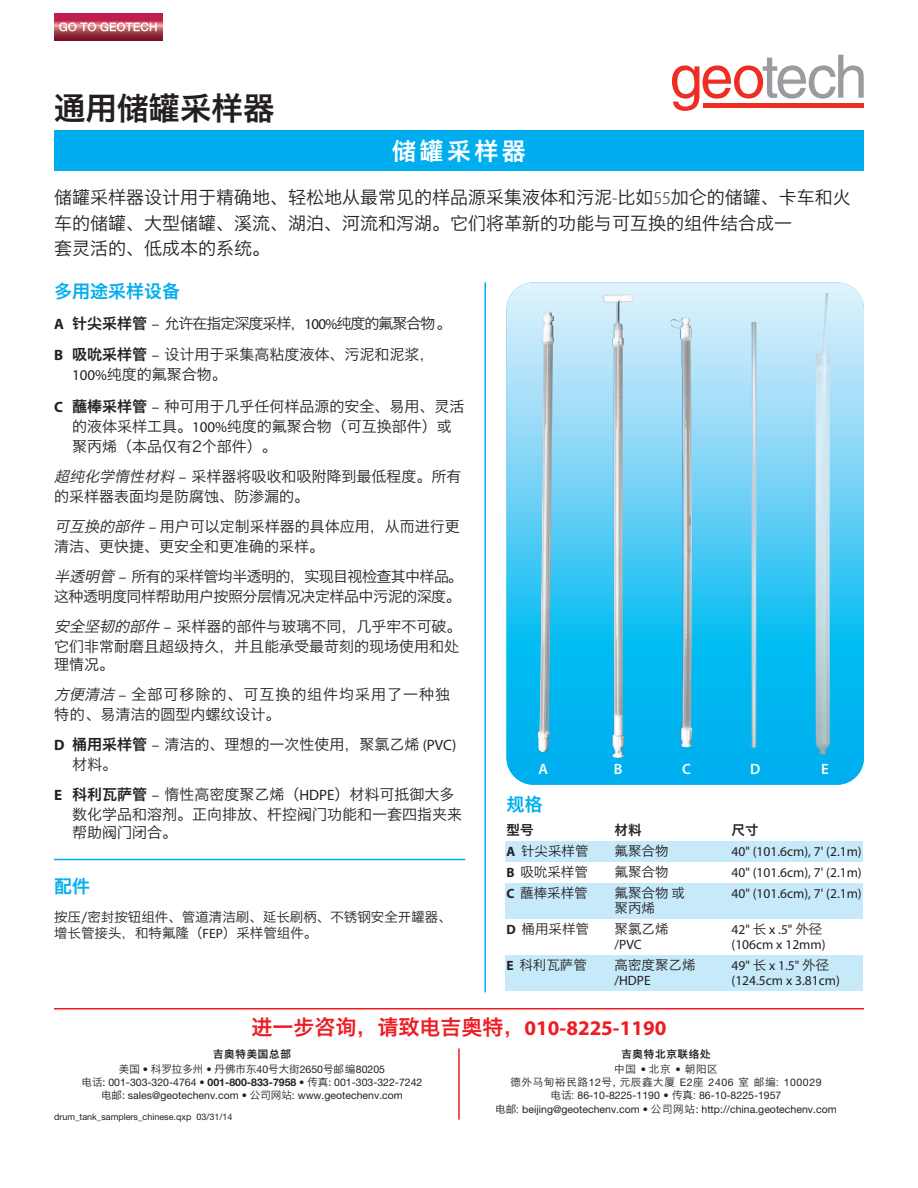
<style>
.page{position:relative;width:918px;height:1188px;background:#fff}
.page>*{position:absolute;margin:0;border:0;box-sizing:border-box;transform-origin:0 0}
.t1{font:31.5px "Hiragino Sans GB W6";color:#231f20}
.t2{font:24px "Hiragino Sans GB W6";letter-spacing:.14em;color:#fff}
.t3{font:21px "Hiragino Sans GB W6";color:#ee1d23}
.t4{font:18px/25.5px "Hiragino Sans GB W3";color:#231f20}
.t5{font:18px "Hiragino Sans GB W6";color:#00aeef}
.t6{font:15px/20px "Hiragino Sans GB W3";color:#231f20}
.t7{font:15px/32px "Hiragino Sans GB W3";letter-spacing:-.035em;color:#231f20}
.t8{font:15px/30px "Hiragino Sans GB W3";letter-spacing:.065em;color:#231f20}
.t9{font:600 15px "Myriad Pro";color:#fff}
.t10{font:13.5px "Myriad Pro";color:#231f20}
.t11{font:13.5px/16.2px "Hiragino Sans GB W3";color:#231f20}
.t12{font:13.5px "Hiragino Sans GB W6";color:#231f20}
.t13{font:10.5px/13.4px "Helvetica Neue";color:#231f20;text-align:center}
.t14{font:10.5px/13.4px "Hiragino Sans GB W3";letter-spacing:.065em;color:#231f20;text-align:center}
.t15{font:10.5px "Hiragino Sans GB W3";color:#231f20}
.t16{font:10.5px "Hiragino Sans GB W6";letter-spacing:.07em;color:#231f20}
.t17{font:9px "Helvetica Neue";color:#231f20}
.s1{font-family:"Myriad Pro";font-weight:300}
.s2{font-family:"Myriad Pro";font-weight:700}
.s3{font-family:"Hiragino Sans GB W6"}
.s4{font-family:"Myriad Pro"}
.s5{font-style:italic}
.s6{font-family:"Hiragino Sans GB W3"}
.s7{font-family:"Helvetica Neue"}
.s8{font-weight:700}
</style>
<div class="page">
<div style="left:505px;top:841px;width:358px;height:21px;background:#c6eafa"></div>
<div style="left:505px;top:883px;width:358px;height:36px;background:#c6eafa"></div>
<div style="left:505px;top:955px;width:358px;height:36px;background:#c6eafa"></div>
<hr style="left:54px;top:1008px;width:810px;height:2px;background:#ee1d23">
<svg style="left:672px;top:55px;width:192px;height:56px"></svg>
<div style="left:703px;top:103px;width:161px;height:5px;background:#ee2e22"></div>
<div style="left:54px;top:130px;width:810px;height:41px;background:#00aeef"></div>
<hr style="left:484px;top:282px;width:2px;height:710px;background:#00aeef">
<svg style="left:54px;top:14px;width:108px;height:27px;background:#a32844"></svg>
<svg style="left:59px;top:22px;width:98px;height:9px"></svg>
<hr style="left:458px;top:1048px;width:2px;height:72px;background:#ee1d23">
<hr style="left:54px;top:859px;width:411px;height:1px;background:#00aeef">
<svg style="left:507px;top:282px;width:357px;height:503px;background:#5bcbf2"></svg>
<img style="left:538px;top:295px;width:95px;height:463px">
<img style="left:751px;top:322px;width:6px;height:426px">
<img style="left:815px;top:293px;width:15px;height:461px">
<h1 class="t1" style="left:54px;top:87px;width:222px">通用储罐采样器</h1>
<h2 class="t2" style="left:392px;top:135px;width:135px">储罐采样器</h2>
<p class="t4" style="left:54px;top:184px;width:798px">储罐采样器设计用于精确地、轻松地从最常见的样品源采集液体和污泥<span class="s1">-</span>比如<span class="s1">55</span>加仑的储罐、卡车和火车的储罐、大型储罐、溪流、湖泊、河流和泻湖。它们将革新的功能与可互换的组件结合成一<br>套灵活的、低成本的系统。</p>
<p class="t5" style="left:54px;top:280px;width:127px">多用途采样设备</p>
<p class="t7" style="left:54px;top:307px;width:399px"><span class="s2">A</span> <span class="s3">针尖采样管</span> <span class="s4">–</span> 允许在指定深度采样，<span class="s4">100%</span>纯度的氟聚合物。<br><span class="s2">B</span> <span class="s3">吸吮采样管</span> <span class="s4">–</span> 设计用于采集高粘度液体、污泥和泥浆，</p>
<p class="t6" style="left:54px;top:359px;width:412px;line-height:32px;text-indent:18px"><span class="s4">100%</span>纯度的氟聚合物。<br><span class="s2">C</span> <span class="s3">蘸棒采样管</span> <span class="s4">–</span> 种可用于几乎任何样品源的安全、易用、灵活</p>
<p class="t6" style="left:72px;top:416px;width:381px">的液体采样工具。<span class="s4">100%</span>纯度的氟聚合物（可互换部件）或聚丙烯（本品仅有2个部件）。</p>
<p class="t6" style="left:54px;top:466px;width:409px"><span class="s5">超纯化学惰性材料</span><span class="s4">–</span> 采样器将吸收和吸附降到最低程度。所有的采样器表面均是防腐蚀、防渗漏的。</p>
<p class="t6" style="left:54px;top:516px;width:407px"><span class="s5">可互换的部件</span><span class="s4">–</span> 用户可以定制采样器的具体应用，从而进行更清洁、更快捷、更安全和更准确的采样。</p>
<p class="t7" style="left:54px;top:566px;width:410px;line-height:20px"><span class="s5">半透明管</span> <span class="s4">–</span> 所有的采样管均半透明的，实现目视检查其中样品。这种透明度同样帮助用户按照分层情况决定样品中污泥的深度。</p>
<p class="t6" style="left:54px;top:616px;width:409px"><span class="s5">安全坚韧的部件</span><span class="s4">–</span> 采样器的部件与玻璃不同，几乎牢不可破。它们非常耐磨且超级持久，并且能承受最苛刻的现场使用和处</p>
<p class="t8" style="left:54px;top:649px;width:398px">理情况。<br><span class="s5">方便清洁</span><span class="s4">–</span> 全部可移除的、可互换的组件均采用了一种独</p>
<p class="t6" style="left:54px;top:699px;width:404px;line-height:30px">特的、易清洁的圆型内螺纹设计。<br><span class="s2">D</span> <span class="s3">桶用采样管</span> <span class="s4">–</span> 清洁的、理想的一次性使用，聚氯乙烯 <span class="s4">(PVC)</span></p>
<p class="t6" style="left:54px;top:749px;width:402px;line-height:30px;text-indent:18px">材料。<br><span class="s2">E</span> <span class="s3">科利瓦萨管</span> <span class="s4">–</span> 惰性高密度聚乙烯（<span class="s4">HDPE</span>）材料可抵御大多</p>
<p class="t6" style="left:72px;top:805px;width:391px;line-height:18px">数化学品和溶剂。正向排放、杆控阀门功能和一套四指夹来帮助阀门闭合。</p>
<p class="t5" style="left:54px;top:875px;width:37px">配件</p>
<p class="t11" style="left:54px;top:909px;width:399px">按压/密封按钮组件、管道清洁刷、延长刷柄、不锈钢安全开罐器、增长管接头，和特氟隆（<span class="s4">FEP</span>）采样管组件。</p>
<p class="t9" style="left:539px;top:763px;width:11px">A</p>
<p class="t9" style="left:614px;top:763px;width:10px">B</p>
<p class="t9" style="left:682px;top:763px;width:10px">C</p>
<p class="t9" style="left:750px;top:763px;width:12px">D</p>
<p class="t9" style="left:821px;top:763px;width:9px">E</p>
<p class="t5" style="left:507px;top:792px;width:37px">规格</p>
<p class="t12" style="left:507px;top:821px;width:28px">型号</p>
<p class="t12" style="left:615px;top:821px;width:28px">材料</p>
<p class="t12" style="left:732px;top:821px;width:28px">尺寸</p>
<p class="t11" style="left:507px;top:843px;width:84px"><span class="s2">A</span> 针尖采样管</p>
<p class="t11" style="left:615px;top:843px;width:55px">氟聚合物</p>
<p class="t10" style="left:732px;top:846px;width:132px">40" (101.6cm), 7' (2.1m)</p>
<p class="t11" style="left:507px;top:864px;width:83px"><span class="s2">B</span> 吸吮采样管</p>
<p class="t11" style="left:615px;top:864px;width:55px">氟聚合物</p>
<p class="t10" style="left:732px;top:867px;width:132px">40" (101.6cm), 7' (2.1m)</p>
<p class="t11" style="left:507px;top:885px;width:83px"><span class="s2">C</span> 蘸棒采样管</p>
<p class="t11" style="left:615px;top:885px;width:72px">氟聚合物或</p>
<p class="t10" style="left:732px;top:888px;width:132px">40" (101.6cm), 7' (2.1m)</p>
<p class="t11" style="left:615px;top:900px;width:42px">聚丙烯</p>
<p class="t11" style="left:507px;top:921px;width:84px"><span class="s2">D</span> 桶用采样管</p>
<p class="t11" style="left:615px;top:921px;width:55px">聚氯乙烯</p>
<p class="t10" style="left:732px;top:924px;width:92px">42" <span class="s6">长</span> x .5" <span class="s6">外径</span></p>
<p class="t10" style="left:615px;top:939px;width:29px">/PVC</p>
<p class="t10" style="left:732px;top:939px;width:96px">(106cm x 12mm)</p>
<p class="t11" style="left:507px;top:957px;width:82px"><span class="s2">E</span> 科利瓦萨管</p>
<p class="t11" style="left:615px;top:957px;width:82px">高密度聚乙烯</p>
<p class="t10" style="left:732px;top:960px;width:99px">49" <span class="s6">长</span> x 1.5" <span class="s6">外径</span></p>
<p class="t10" style="left:615px;top:975px;width:38px">/HDPE</p>
<p class="t10" style="left:732px;top:975px;width:110px">(124.5cm x 3.81cm)</p>
<h3 class="t3" style="left:252px;top:1014px;width:416px">进一步咨询，请致电吉奥特，<span class="s2">010-8225-1190</span></h3>
<p class="t16" style="left:213px;top:1047px;width:79px">吉奥特美国总部</p>
<p class="t15" style="left:119px;top:1062px;width:268px">美国 <span class="s7">•</span> 科罗拉多州 <span class="s7">•</span> 丹佛市东<span class="s7">40</span>号大街<span class="s7">2650</span>号邮编<span class="s7">80205</span></p>
<p class="t13" style="left:82px;top:1077px;width:342px"><span class="s6">电话</span>: 001-303-320-4764 • <span class="s8">001-800-833-7958</span> • <span class="s6">传真</span>: 001-303-322-7242<span class="s6">电邮</span>: sales@geotechenv.com • <span class="s6">公司网站</span>: www.geotechenv.com</p>
<p class="t17" style="left:54px;top:1114px;width:180px">drum_tank_samplers_chinese.qxp 03/31/14</p>
<p class="t16" style="left:621px;top:1047px;width:91px">吉奥特北京联络处</p>
<p class="t14" style="left:510px;top:1062px;width:313px">中国 <span class="s7">•</span>北京 <span class="s7">•</span> 朝阳区<br>德外马甸裕民路<span class="s7">12</span>号<span class="s7">,</span> 元辰鑫大厦 <span class="s7">E2</span>座 <span class="s7">2406</span> 室邮编: <span class="s7">100029</span></p>
<p class="t13" style="left:495px;top:1090px;width:343px"><span class="s6">电话:</span> 86-10-8225-1190 • <span class="s6">传真:</span> 86-10-8225-1957<br><span class="s6">电邮:</span> beijing@geotechenv.com • <span class="s6">公司网站</span>: http://china.geotechenv.com</p>
</div>
